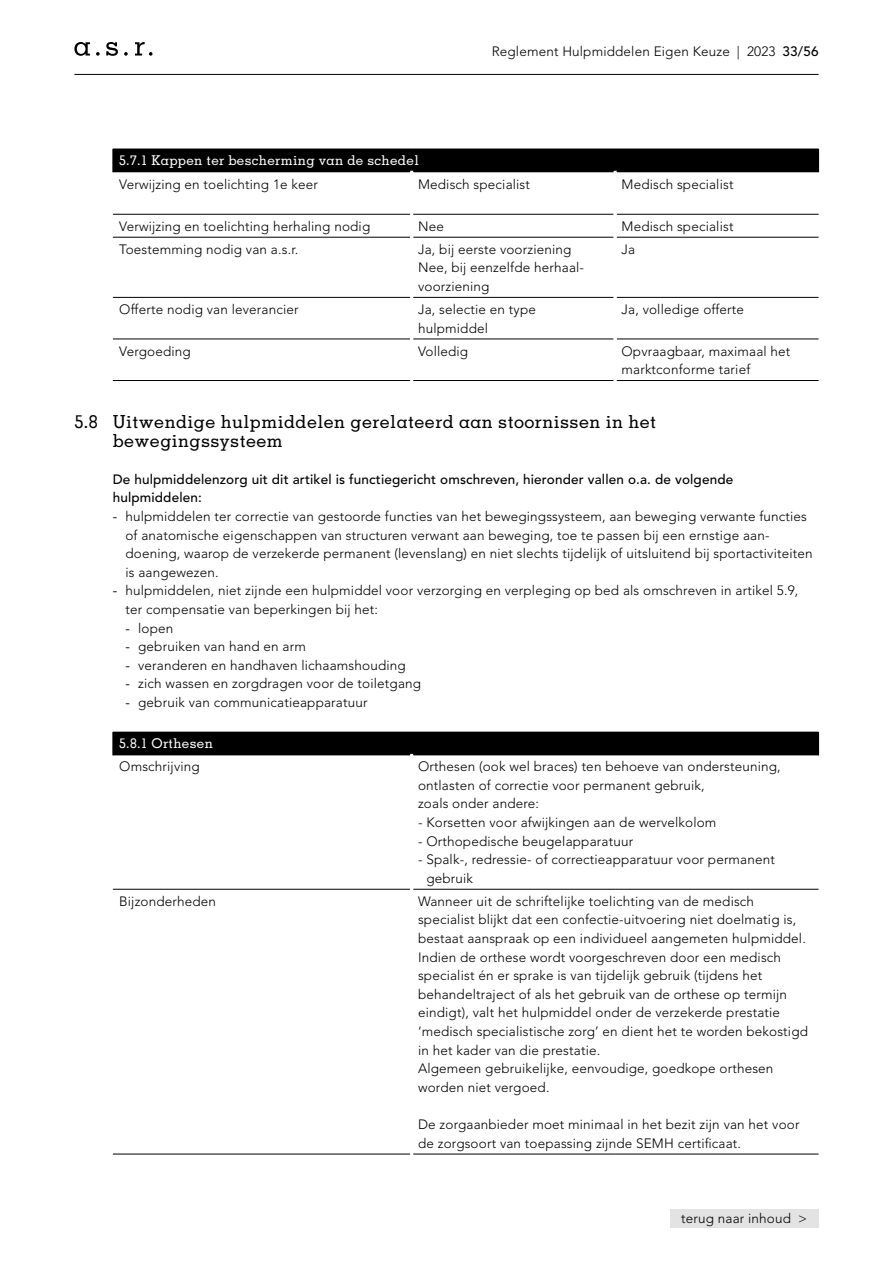
<style>
.page{position:relative;width:893px;height:1263px;background:#fff}
.page>*{position:absolute;margin:0;border:0;box-sizing:border-box;transform-origin:0 0}
.t1{font:500 18px/18.6px "Memphis LT Std";letter-spacing:.025em;color:#000}
.t2{font:300 13.5px/18.6px "Avenir LT Std";letter-spacing:.01em;color:#000}
.t3{font:500 13.5px/18.6px "Avenir LT Std";letter-spacing:.01em;color:#000}
.t4{font:500 13.5px "Memphis LT Std";letter-spacing:.025em;color:#fff}
.s1{font-weight:500}
.s2{font-weight:400}
</style>
<div class="page">
<div style="left:670px;top:1209px;width:149px;height:19px;background:#e3e3e3"></div>
<div style="left:113px;top:149px;width:706px;height:23px;background:#000"></div>
<hr style="left:113px;top:237px;width:297px;height:1px;background:#000">
<hr style="left:413px;top:237px;width:201px;height:1px;background:#000">
<hr style="left:617px;top:237px;width:202px;height:1px;background:#000">
<hr style="left:113px;top:297px;width:297px;height:1px;background:#000">
<hr style="left:413px;top:297px;width:201px;height:1px;background:#000">
<hr style="left:617px;top:297px;width:202px;height:1px;background:#000">
<hr style="left:113px;top:339px;width:297px;height:1px;background:#000">
<hr style="left:413px;top:339px;width:201px;height:1px;background:#000">
<hr style="left:617px;top:339px;width:202px;height:1px;background:#000">
<hr style="left:113px;top:380px;width:297px;height:1px;background:#000">
<hr style="left:413px;top:380px;width:201px;height:1px;background:#000">
<hr style="left:617px;top:380px;width:202px;height:1px;background:#000">
<hr style="left:113px;top:214px;width:297px;height:1px;background:#000">
<hr style="left:413px;top:214px;width:201px;height:1px;background:#000">
<hr style="left:617px;top:214px;width:202px;height:1px;background:#000">
<hr style="left:410px;top:171px;width:3px;height:43px;background:#fff">
<hr style="left:614px;top:171px;width:3px;height:43px;background:#fff">
<div style="left:113px;top:732px;width:706px;height:23px;background:#000"></div>
<hr style="left:113px;top:889px;width:297px;height:1px;background:#000">
<hr style="left:413px;top:889px;width:202px;height:1px;background:#000">
<hr style="left:615px;top:889px;width:204px;height:1px;background:#000">
<hr style="left:113px;top:1154px;width:297px;height:1px;background:#000">
<hr style="left:413px;top:1154px;width:202px;height:1px;background:#000">
<hr style="left:615px;top:1154px;width:204px;height:1px;background:#000">
<hr style="left:410px;top:754px;width:3px;height:135px;background:#fff">
<hr style="left:74px;top:74px;width:745px;height:1px;background:#000">
<svg style="left:124px;top:52px;width:4px;height:4px"></svg>
<svg style="left:135px;top:42px;width:18px;height:14px"></svg>
<svg style="left:96px;top:52px;width:4px;height:4px"></svg>
<svg style="left:74px;top:42px;width:16px;height:14px"></svg>
<svg style="left:106px;top:42px;width:12px;height:14px"></svg>
<p class="t2" style="left:492px;top:42px;width:328px">Reglement Hulpmiddelen Eigen Keuze | 2023 <span class="s1">33/56</span></p>
<p class="t4" style="left:119px;top:152px;width:301px">5.7.1 Kappen ter bescherming van de schedel</p>
<p class="t2" style="left:119px;top:175px;width:200px">Verwijzing en toelichting 1e keer</p>
<p class="t2" style="left:418px;top:175px;width:113px">Medisch specialist</p>
<p class="t2" style="left:621px;top:175px;width:113px">Medisch specialist</p>
<p class="t2" style="left:119px;top:217px;width:253px">Verwijzing en toelichting herhaling nodig</p>
<p class="t2" style="left:418px;top:217px;width:27px">Nee</p>
<p class="t2" style="left:621px;top:217px;width:113px">Medisch specialist</p>
<p class="t2" style="left:119px;top:240px;width:180px">Toestemming nodig van a.s.r.</p>
<p class="t2" style="left:418px;top:240px;width:168px">Ja, bij eerste voorziening<br>Nee, bij eenzelfde herhaal&shy;voorziening</p>
<p class="t2" style="left:621px;top:240px;width:15px">Ja</p>
<p class="t2" style="left:119px;top:300px;width:181px">Offerte nodig van leverancier</p>
<p class="t2" style="left:418px;top:300px;width:119px">Ja, selectie en type hulpmiddel</p>
<p class="t2" style="left:621px;top:300px;width:124px">Ja, volledige offerte</p>
<p class="t2" style="left:119px;top:342px;width:73px">Vergoeding</p>
<p class="t2" style="left:418px;top:342px;width:52px">Volledig</p>
<p class="t2" style="left:621px;top:342px;width:170px">Opvraagbaar, maximaal het marktconforme tarief</p>
<h1 class="t1" style="left:113px;top:412px;width:545px;text-indent:-38px">5.8 Uitwendige hulpmiddelen gerelateerd aan stoornissen in het bewegingssysteem</h1>
<p class="t3" style="left:113px;top:470px;width:622px">De hulpmiddelenzorg uit dit artikel is functiegericht omschreven, hieronder vallen o.a. de volgende hulpmiddelen:</p>
<p class="t2" style="left:125px;top:507px;width:689px;text-indent:-13px"><span class="s2">-</span> hulpmiddelen ter correctie van gestoorde functies van het bewegingssysteem, aan beweging verwante functies of anatomische eigenschappen van structuren verwant aan beweging, toe te passen bij een ernstige aan&shy;doening, waarop de verzekerde permanent (levenslang) en niet slechts tijdelijk of uitsluitend bij sportactiviteiten is aangewezen.</p>
<p class="t2" style="left:125px;top:581px;width:674px;text-indent:-13px"><span class="s2">-</span> hulpmiddelen, niet zijnde een hulpmiddel voor verzorging en verpleging op bed als omschreven in artikel 5.9, ter compensatie van beperkingen bij het:</p>
<p class="t2" style="left:125px;top:619px;width:49px"><span class="s2">-</span> lopen</p>
<p class="t2" style="left:125px;top:637px;width:182px"><span class="s2">-</span> gebruiken van hand en arm</p>
<p class="t2" style="left:125px;top:656px;width:282px"><span class="s2">-</span> veranderen en handhaven lichaamshouding</p>
<p class="t2" style="left:125px;top:674px;width:297px"><span class="s2">-</span> zich wassen en zorgdragen voor de toiletgang</p>
<p class="t2" style="left:125px;top:693px;width:244px"><span class="s2">-</span> gebruik van communicatieapparatuur</p>
<p class="t4" style="left:119px;top:735px;width:95px">5.8.1 Orthesen</p>
<p class="t2" style="left:119px;top:757px;width:82px">Omschrijving</p>
<p class="t2" style="left:418px;top:757px;width:364px">Orthesen (ook wel braces) ten behoeve van ondersteuning, ontlasten of correctie voor permanent gebruik,<br>zoals onder andere:</p>
<p class="t2" style="left:418px;top:813px;width:300px">- Korsetten voor afwijkingen aan de wervelkolom</p>
<p class="t2" style="left:418px;top:832px;width:217px">- Orthopedische beugelapparatuur</p>
<p class="t2" style="left:426px;top:850px;width:350px;text-indent:-8px">- Spalk-, redressie- of correctieapparatuur voor permanent gebruik</p>
<p class="t2" style="left:119px;top:892px;width:98px">Bijzonderheden</p>
<p class="t2" style="left:418px;top:892px;width:391px">Wanneer uit de schriftelijke toelichting van de medisch specialist blijkt dat een confectie-uitvoering niet doelmatig is, bestaat aanspraak op een individueel aangemeten hulpmiddel.<br>Indien de orthese wordt voorgeschreven door een medisch specialist én er sprake is van tijdelijk gebruik (tijdens het behandeltraject of als het gebruik van de orthese op termijn eindigt), valt het hulpmiddel onder de verzekerde prestatie ‘medisch specialistische zorg’ en dient het te worden bekostigd in het kader van die prestatie.<br>Algemeen gebruikelijke, eenvoudige, goedkope orthesen worden niet vergoed.</p>
<p class="t2" style="left:418px;top:1115px;width:383px">De zorgaanbieder moet minimaal in het bezit zijn van het voor de zorgsoort van toepassing zijnde SEMH certificaat.</p>
<p class="t2" style="left:681px;top:1209px;width:127px">terug naar inhoud &gt;</p>
</div>
